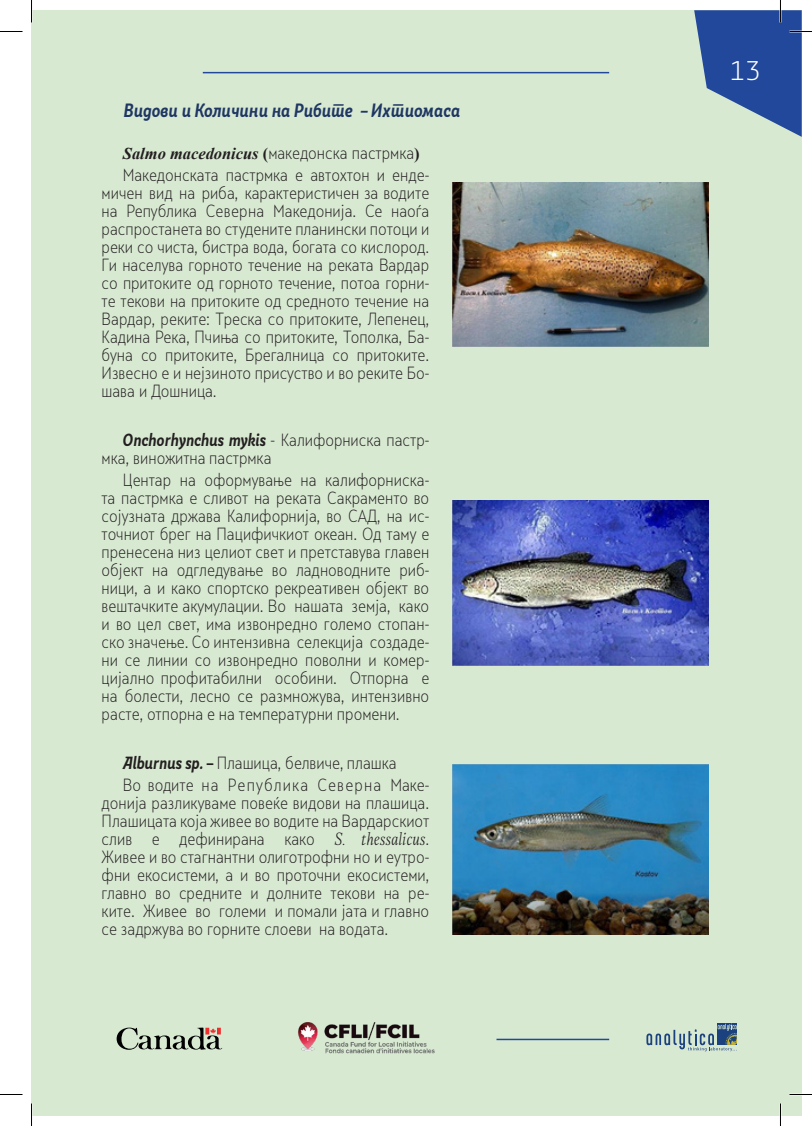
<style>
.page{position:relative;width:812px;height:1126px;background:#fff}
.page>*{position:absolute;margin:0;border:0;box-sizing:border-box;transform-origin:0 0}
.Heading_2{font:27px "Decima Nova Pro Lt";color:#fff}
.Heading_3{font:italic 700 18px "Skola Sans Cn";color:#1f3763}
.t1{font:300 16.5px/18px "Skola Sans Cn";color:#231f20;text-align:justify}
.s1{font-family:"Times New Roman";font-weight:700;font-style:italic}
.s2{font-family:"Times New Roman";font-weight:700}
.s3{font-weight:700;font-style:italic}
.s4{font-weight:700}
.s5{font-family:"Stobi Serif Cn It"}
</style>
<div class="page">
<div style="left:32px;top:10px;width:769px;height:1106px;background:#d8e9d2"></div>
<img style="left:452px;top:182px;width:256px;height:165px">
<img style="left:452px;top:500px;width:256px;height:166px">
<img style="left:452px;top:764px;width:256px;height:170px">
<svg style="left:116px;top:1028px;width:106px;height:22px"></svg>
<img style="left:298px;top:1022px;width:137px;height:32px">
<svg style="left:717px;top:1023px;width:19px;height:1px"></svg>
<svg style="left:646px;top:1024px;width:91px;height:28px"></svg>
<hr style="left:203px;top:72px;width:406px;height:1px;background:#21489a">
<hr style="left:496px;top:1039px;width:113px;height:1px;background:#21489a">
<hr style="left:779px;top:1103px;width:2px;height:23px;background:#fff">
<svg style="left:0;top:31px;width:22px;height:1px"></svg>
<svg style="left:0;top:1094px;width:22px;height:1px"></svg>
<svg style="left:789px;top:1094px;width:22px;height:1px"></svg>
<svg style="left:31px;top:0;width:1px;height:22px"></svg>
<svg style="left:31px;top:1103px;width:1px;height:23px"></svg>
<svg style="left:694px;top:0;width:117px;height:138px"></svg>
<svg style="left:780px;top:1103px;width:1px;height:23px"></svg>
<p class="Heading_3" style="left:123px;top:100px;width:338px">Видови и Количини на Рибите – Ихтиомаса</p>
<p class="t1" style="left:123px;top:144px;width:298px"><span class="s1">Salmo macedonicus</span> <span class="s2">(</span>македонска пастрмка<span class="s2">)</span></p>
<p class="t1" style="left:102px;top:166px;width:329px;text-indent:21px">Македонската пастрмка е автохтон и енде&shy;мичен вид на риба, карактеристичен за водите на Република Северна Македонија. Се наоѓа распростанета во студените планински потоци и реки со чиста, бистра вода, богата со кислород.<br>Ги населува горното течение на реката Вардар со притоките од горното течение, потоа горни&shy;те текови на притоките од средното течение на Вардар, реките: Треска со притоките, Лепенец, Кадина Река, Пчиња со притоките, Тополка, Ба&shy;буна со притоките, Брегалница со притоките.<br>Извесно е и нејзиното присуство и во реките Бо&shy;шава и Дошница.</p>
<p class="t1" style="left:102px;top:431px;width:329px;text-indent:21px"><span class="s3">Onchorhynchus mykis</span> - Калифорниска пастр&shy;мка, виножитна пастрмка</p>
<p class="t1" style="left:102px;top:471px;width:329px;text-indent:21px">Центар на оформување на калифорниска&shy;та пастрмка е сливот на реката Сакраменто во сојузната држава Калифорнија, во САД, на ис&shy;точниот брег на Пацифичкиот океан. Од таму е пренесена низ целиот свет и претставува главен објект на одгледување во ладноводните риб&shy;ници, а и како спортско рекреативен објект во вештачките акумулации. Во нашата земја, како и во цел свет, има извонредно големо стопан&shy;ско значење. Со интензивна селекција создаде&shy;ни се линии со извонредно поволни и комер&shy;цијално профитабилни особини. Отпорна е на болести, лесно се размножува, интензивно расте, отпорна е на температурни промени.</p>
<p class="t1" style="left:123px;top:754px;width:275px"><span class="s3">Alburnus sp.</span> <span class="s4">–</span> Плашица, белвиче, плашка</p>
<p class="t1" style="left:102px;top:776px;width:329px;text-indent:21px">Во водите на Република Северна Маке&shy;донија разликуваме повеќе видови на плашица.<br>Плашицата која живее во водите на Вардарскиот слив е дефинирана како <span class="s5">S. thessalicus</span>.<br>Живее и во стагнантни олиготрофни но и еутро&shy;фни екосистеми, а и во проточни екосистеми, главно во средните и долните текови на ре&shy;ките. Живее во големи и помали јата и главно се задржува во горните слоеви на водата.</p>
<p class="Heading_2" style="left:729px;top:55px;width:33px">13</p>
</div>
